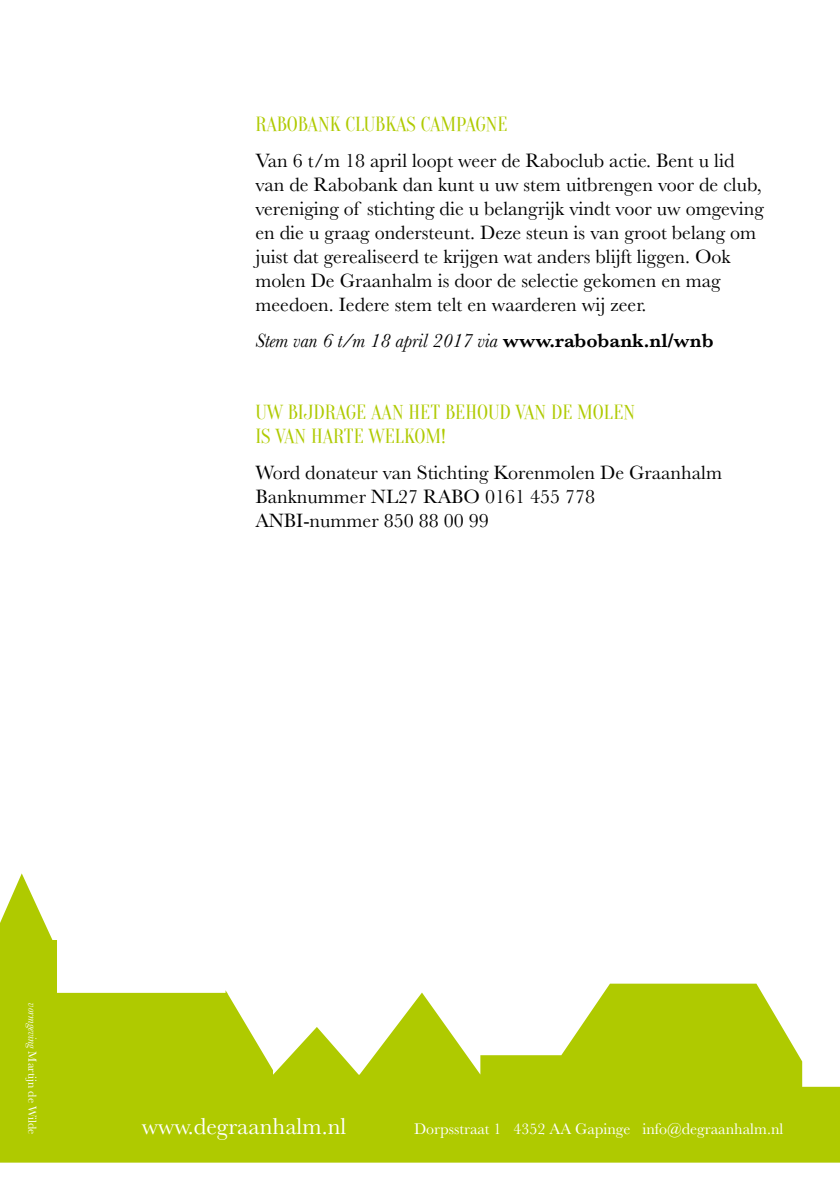
<style>
.page{position:relative;width:840px;height:1191px;background:#fff}
.page>*{position:absolute;margin:0;border:0;box-sizing:border-box;transform-origin:0 0}
.t1{font:24px "Baskerville";color:#fff}
.t2{font:20px/24px "Baskerville";color:#000}
.t3{font:20px/24px "Oranienbaum";color:#afca00}
.t4{font:italic 20px "Baskerville";color:#000}
.t5{font:16px "Baskerville";color:#fff}
.t6{font:12px "Baskerville";color:#fff}
.s1{font-weight:600;font-style:normal}
.s2{font-style:italic}
</style>
<div class="page">
<svg style="left:0;top:873px;width:839px;height:289px;fill:#afca00"></svg>
<p class="t3" style="left:255px;top:113px;width:253px">RABOBANK CLUBKAS CAMPAGNE</p>
<p class="t2" style="left:255px;top:149px;width:509px">Van 6 t/m 18 april loopt weer de Raboclub actie. Bent u lid van de Rabobank dan kunt u uw stem uitbrengen voor de club, vereniging of stichting die u belangrijk vindt voor uw omgeving en die u graag ondersteunt. Deze steun is van groot belang om juist dat gerealiseerd te krijgen wat anders blijft liggen. Ook molen De Graanhalm is door de selectie gekomen en mag meedoen. Iedere stem telt en waarderen wij zeer.</p>
<p class="t4" style="left:255px;top:327px;width:459px">Stem van 6 t/m 18 april 2017 via <span class="s1">www.rabobank.nl/wnb</span></p>
<p class="t3" style="left:255px;top:401px;width:381px">UW BIJDRAGE AAN HET BEHOUD VAN DE MOLEN<br>IS VAN HARTE WELKOM!</p>
<p class="t2" style="left:255px;top:461px;width:468px">Word donateur van Stichting Korenmolen De Graanhalm<br>Banknummer NL27 RABO 0161 455 778<br>ANBI-nummer 850 88 00 99</p>
<p class="t6" style="left:40px;top:1003px;width:132px;rotate:90deg"><span class="s2">vormgeving</span> Martijn de Wilde</p>
<p class="t1" style="left:142px;top:1111px;width:206px">www.degraanhalm.nl</p>
<p class="t5" style="left:414px;top:1118px;width:370px">Dorpsstraat 1 4352 AA Gapinge info@degraanhalm.nl</p>
</div>
